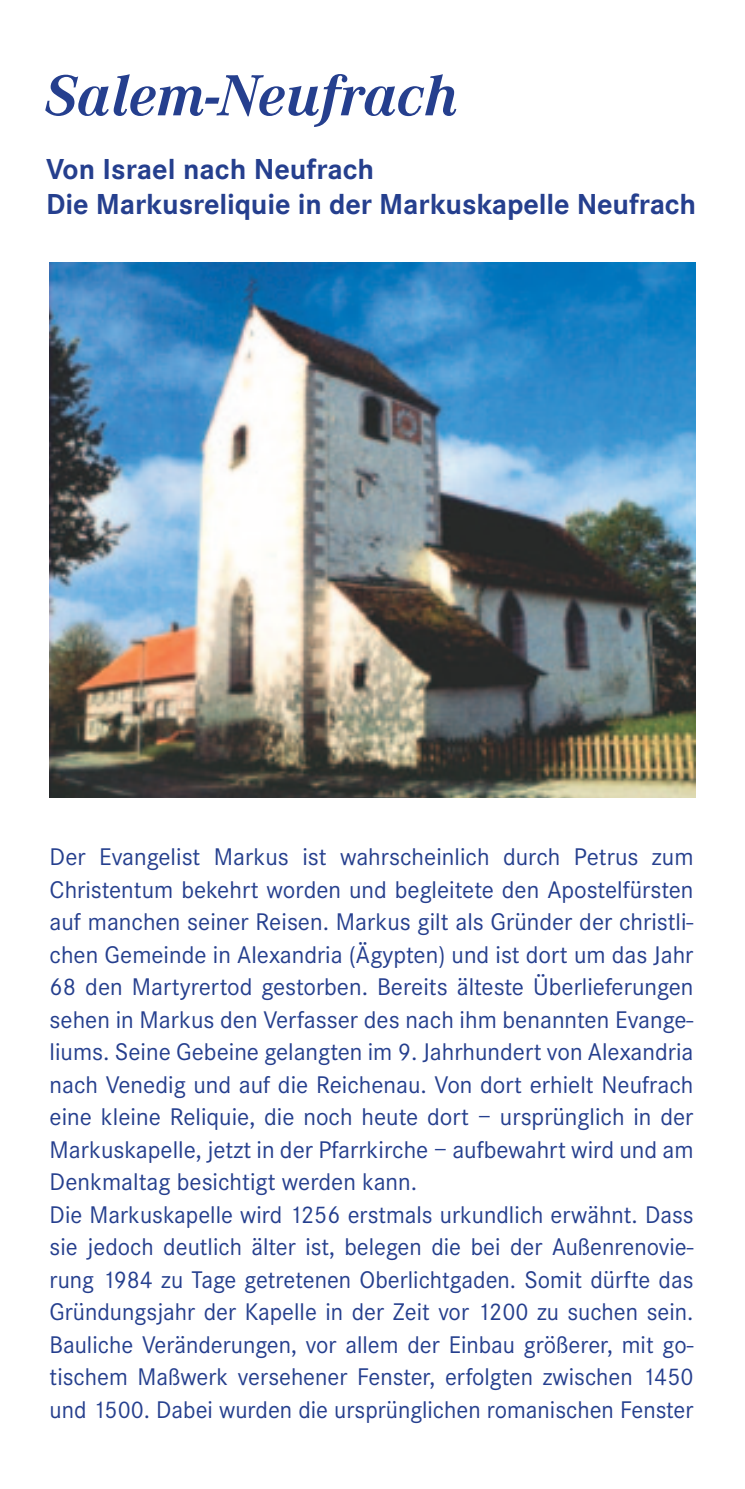
<style>
.page{position:relative;width:745px;height:1489px;background:#fff}
.page>*{position:absolute;margin:0;border:0;box-sizing:border-box;transform-origin:0 0}
.t1{font:italic 700 60px "Corporate A";color:#253f8e}
.t2{font:700 30px/35px "Corporate S";letter-spacing:-.005em;color:#253f8e}
.t3{font:25px/32.5px "Corporate S";color:#253f8e}
</style>
<div class="page">
<img style="left:50px;top:262px;width:644px;height:535px">
<h1 class="t1" style="left:44px;top:61px;width:415px">Salem-Neufrach</h1>
<p class="t2" style="left:46px;top:152px;width:651px">Von Israel nach Neufrach<br>Die Markusreliquie in der Markuskapelle Neufrach</p>
<p class="t3" style="left:49px;top:840px;width:645px">Der Evangelist Markus ist wahrscheinlich durch Petrus zum Christentum bekehrt worden und begleitete den Apostelfürsten auf manchen seiner Reisen. Markus gilt als Gründer der christli&shy;chen Gemeinde in Alexandria (Ägypten) und ist dort um das Jahr 68 den Martyrertod gestorben. Bereits älteste Überlieferungen sehen in Markus den Verfasser des nach ihm benannten Evange&shy;liums. Seine Gebeine gelangten im 9. Jahrhundert von Alexandria nach Venedig und auf die Reichenau. Von dort erhielt Neufrach eine kleine Reliquie, die noch heute dort – ursprünglich in der Markuskapelle, jetzt in der Pfarrkirche – aufbewahrt wird und am Denkmaltag besichtigt werden kann.<br>Die Markuskapelle wird 1256 erstmals urkundlich erwähnt. Dass sie jedoch deutlich älter ist, belegen die bei der Außenrenovie&shy;rung 1984 zu Tage getretenen Oberlichtgaden. Somit dürfte das Gründungsjahr der Kapelle in der Zeit vor 1200 zu suchen sein.<br>Bauliche Veränderungen, vor allem der Einbau größerer, mit go&shy;tischem Maßwerk versehener Fenster, erfolgten zwischen 1450 und 1500. Dabei wurden die ursprünglichen romanischen Fenster</p>
</div>
